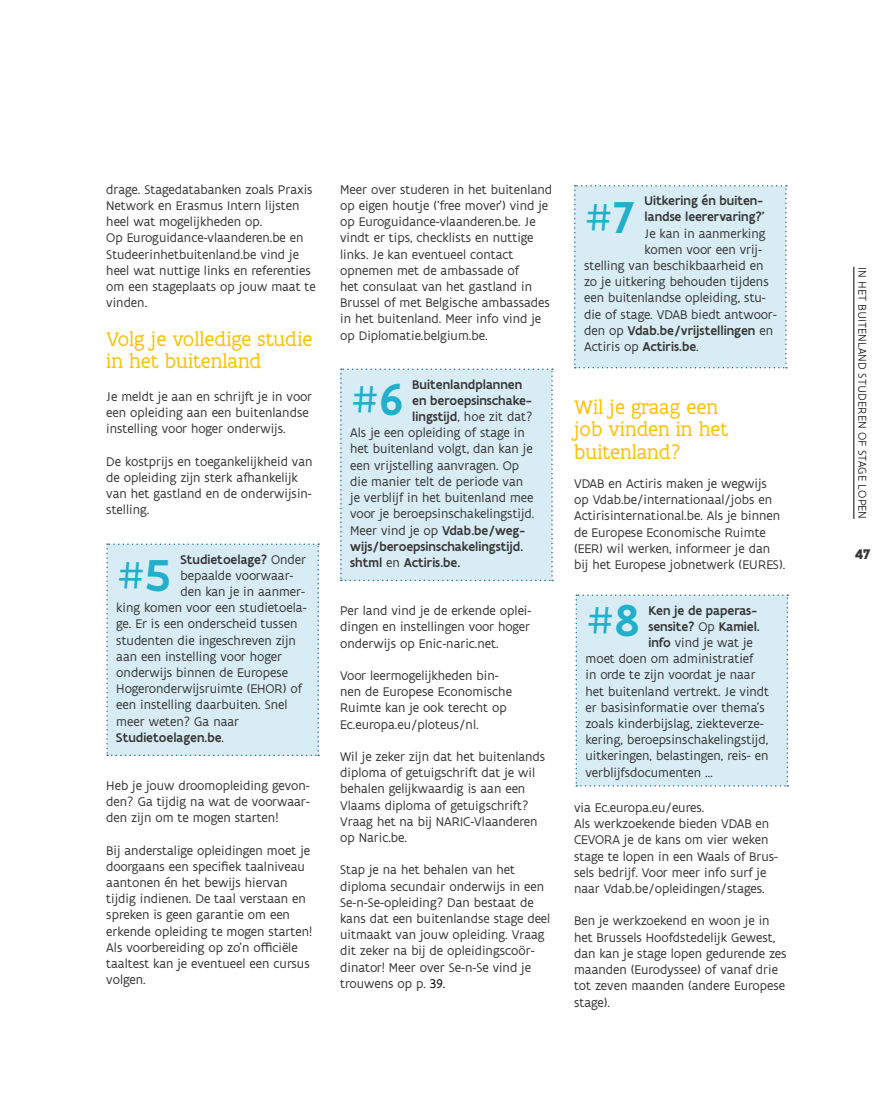
<style>
.page{position:relative;width:893px;height:1106px;background:#fff}
.page>*{position:absolute;margin:0;border:0;box-sizing:border-box;transform-origin:0 0}
.t1{font:300 48px "Flanders Art Sans";color:#21afcb}
.t2{font:21px/22.5px "Flanders Art Serif";color:#fdc100}
.t3{font:700 15px "Flanders Art Serif";color:#373636}
.t4{font:13.5px/16.2px "Flanders Art Sans";color:#373636}
.t5{font:500 13.5px/16.2px "Flanders Art Sans";color:#373636}
.t6{font:300 12px "Flanders Art Sans";letter-spacing:.005em;color:#000}
.s1{font-weight:400}
.s2{font-weight:500}
.s3{color:#000}
</style>
<div class="page">
<div style="left:106px;top:543px;width:213px;height:213px;background:#d7ecf4"></div>
<div style="left:117px;top:554px;width:55px;height:36px;background:#d7ecf4"></div>
<div style="left:340px;top:368px;width:213px;height:213px;background:#d7ecf4"></div>
<div style="left:350px;top:378px;width:54px;height:36px;background:#d7ecf4"></div>
<div style="left:574px;top:185px;width:213px;height:183px;background:#d7ecf4"></div>
<div style="left:575px;top:594px;width:213px;height:192px;background:#d7ecf4"></div>
<hr style="left:853px;top:267px;width:1px;height:252px;background:#000">
<p class="t4" style="left:106px;top:181px;width:211px">drage. Stagedatabanken zoals Praxis<br>Network en Erasmus Intern lijsten heel wat mogelijkheden op.<br>Op Euroguidance-vlaanderen.be en<br>Studeerinhetbuitenland.be vind je heel wat nuttige links en referenties om een stageplaats op jouw maat te vinden.</p>
<h2 class="t2" style="left:106px;top:328px;width:208px">Volg je volledige studie in het buitenland</h2>
<p class="t4" style="left:106px;top:388px;width:207px">Je meldt je aan en schrijft je in voor een opleiding aan een buitenlandse instelling voor hoger onderwijs.</p>
<p class="t4" style="left:106px;top:453px;width:208px">De kostprijs en toegankelijkheid van de opleiding zijn sterk afhankelijk van het gastland en de onderwijsin&shy;stelling.</p>
<p class="t5" style="left:180px;top:551px;width:127px">Studietoelage? <span class="s1">Onder</span></p>
<p class="t4" style="left:180px;top:567px;width:115px">bepaalde voorwaar-</p>
<p class="t4" style="left:180px;top:583px;width:126px">den kan je in aanmer-</p>
<p class="t4" style="left:116px;top:600px;width:192px">king komen voor een studietoela-</p>
<p class="t4" style="left:116px;top:616px;width:183px">ge. Er is een onderscheid tussen</p>
<p class="t4" style="left:116px;top:632px;width:181px">studenten die ingeschreven zijn</p>
<p class="t4" style="left:116px;top:648px;width:167px">aan een instelling voor hoger</p>
<p class="t4" style="left:116px;top:664px;width:173px">onderwijs binnen de Europese</p>
<p class="t4" style="left:116px;top:681px;width:187px">Hogeronderwijsruimte (EHOR) of</p>
<p class="t4" style="left:116px;top:697px;width:173px">een instelling daarbuiten. Snel</p>
<p class="t4" style="left:116px;top:713px;width:124px">meer weten? Ga naar</p>
<p class="t5" style="left:116px;top:729px;width:109px">Studietoelagen.be<span class="s1">.</span></p>
<h1 class="t1" style="left:117px;top:546px;width:56px">#<span class="s2">5</span></h1>
<p class="t4" style="left:106px;top:777px;width:205px;text-align:justify">Heb je jouw droomopleiding gevon&shy;den? Ga tijdig na wat de voorwaar&shy;den zijn om te mogen starten!</p>
<p class="t4" style="left:106px;top:842px;width:207px">Bij anderstalige opleidingen moet je doorgaans een specifiek taalniveau aantonen én het bewijs hiervan tijdig indienen. De taal verstaan en spreken is geen garantie om een erkende opleiding te mogen starten!<br>Als voorbereiding op zo’n officiële taaltest kan je eventueel een cursus volgen.</p>
<p class="t4" style="left:340px;top:181px;width:213px">Meer over studeren in het buitenland op eigen houtje (‘free mover’) vind je op Euroguidance-vlaanderen.be. Je vindt er tips, checklists en nuttige links. Je kan eventueel contact opnemen met de ambassade of<br>het consulaat van het gastland in Brussel of met Belgische ambassades in het buitenland. Meer info vind je op Diplomatie.belgium.be.</p>
<p class="t5" style="left:412px;top:376px;width:112px">Buitenlandplannen</p>
<p class="t5" style="left:412px;top:392px;width:121px">en beroepsinschake-</p>
<p class="t4" style="left:412px;top:409px;width:122px"><span class="s2">lingstijd</span>, hoe zit dat?</p>
<p class="t4" style="left:350px;top:425px;width:176px">Als je een opleiding of stage in</p>
<p class="t4" style="left:350px;top:441px;width:184px">het buitenland volgt, dan kan je</p>
<p class="t4" style="left:350px;top:457px;width:170px">een vrijstelling aanvragen. Op</p>
<p class="t4" style="left:350px;top:473px;width:174px">die manier telt de periode van</p>
<p class="t4" style="left:350px;top:490px;width:185px">je verblijf in het buitenland mee</p>
<p class="t4" style="left:350px;top:506px;width:186px">voor je beroepsinschakelingstijd.</p>
<p class="t4" style="left:350px;top:522px;width:176px">Meer vind je op <span class="s2">Vdab.be/weg-</span></p>
<p class="t5" style="left:350px;top:538px;width:175px">wijs/beroepsinschakelingstijd.</p>
<p class="t5" style="left:350px;top:554px;width:112px">shtml <span class="s1">en</span> Actiris.be.</p>
<h1 class="t1" style="left:350px;top:370px;width:55px">#<span class="s2">6</span></h1>
<p class="t4" style="left:340px;top:603px;width:193px;text-align:justify">Per land vind je de erkende oplei&shy;dingen en instellingen voor hoger onderwijs op Enic-naric.net.</p>
<p class="t4" style="left:340px;top:667px;width:173px">Voor leermogelijkheden bin&shy;nen de Europese Economische<br>Ruimte kan je ook terecht op<br>Ec.europa.eu/ploteus/nl.</p>
<p class="t4" style="left:340px;top:748px;width:207px">Wil je zeker zijn dat het buitenlands diploma of getuigschrift dat je wil behalen gelijkwaardig is aan een<br>Vlaams diploma of getuigschrift?<br>Vraag het na bij NARIC-Vlaanderen op Naric.be.</p>
<p class="t4" style="left:340px;top:862px;width:212px">Stap je na het behalen van het diploma secundair onderwijs in een<br>Se-n-Se-opleiding? Dan bestaat de kans dat een buitenlandse stage deel uitmaakt van jouw opleiding. Vraag dit zeker na bij de opleidingscoör&shy;dinator! Meer over Se-n-Se vind je trouwens op p. <span class="s3">39.</span></p>
<p class="t5" style="left:645px;top:193px;width:122px">Uitkering én buiten&shy;landse leerervaring?’</p>
<p class="t4" style="left:645px;top:225px;width:123px">Je kan in aanmerking</p>
<p class="t4" style="left:645px;top:241px;width:119px">komen voor een vrij-</p>
<p class="t4" style="left:584px;top:258px;width:181px">stelling van beschikbaarheid en</p>
<p class="t4" style="left:584px;top:274px;width:186px">zo je uitkering behouden tijdens</p>
<p class="t4" style="left:584px;top:290px;width:183px">een buitenlandse opleiding, stu-</p>
<p class="t4" style="left:584px;top:306px;width:194px">die of stage. VDAB biedt antwoor-</p>
<p class="t5" style="left:584px;top:322px;width:190px"><span class="s1">den op</span> Vdab.be/vrijstellingen <span class="s1">en</span></p>
<p class="t4" style="left:584px;top:339px;width:116px">Actiris op <span class="s2">Actiris.be</span>.</p>
<h1 class="t1" style="left:584px;top:189px;width:52px">#<span class="s2">7</span></h1>
<h2 class="t2" style="left:574px;top:396px;width:156px">Wil je graag een job vinden in het buitenland?</h2>
<p class="t4" style="left:574px;top:475px;width:213px">VDAB en Actiris maken je wegwijs<br>op Vdab.be/internationaal/jobs en Actirisinternational.be. Als je binnen de Europese Economische Ruimte (EER) wil werken, informeer je dan bij het Europese jobnetwerk (EURES).</p>
<h1 class="t1" style="left:586px;top:591px;width:55px">#<span class="s2">8</span></h1>
<p class="t5" style="left:648px;top:602px;width:110px">Ken je de paperas-</p>
<p class="t5" style="left:648px;top:618px;width:113px">sensite? <span class="s1">Op</span> Kamiel.</p>
<p class="t4" style="left:648px;top:634px;width:106px"><span class="s2">info</span> vind je wat je</p>
<p class="t4" style="left:585px;top:651px;width:169px">moet doen om administratief</p>
<p class="t4" style="left:585px;top:667px;width:172px">in orde te zijn voordat je naar</p>
<p class="t4" style="left:585px;top:683px;width:185px">het buitenland vertrekt. Je vindt</p>
<p class="t4" style="left:585px;top:699px;width:181px">er basisinformatie over thema’s</p>
<p class="t4" style="left:585px;top:715px;width:180px">zoals kinderbijslag, ziekteverze-</p>
<p class="t4" style="left:585px;top:732px;width:184px">kering, beroepsinschakelingstijd,</p>
<p class="t4" style="left:585px;top:748px;width:185px">uitkeringen, belastingen, reis- en</p>
<p class="t4" style="left:585px;top:764px;width:129px">verblijfsdocumenten …</p>
<p class="t4" style="left:574px;top:799px;width:206px">via Ec.europa.eu/eures.<br>Als werkzoekende bieden VDAB en<br>CEVORA je de kans om vier weken stage te lopen in een Waals of Brus&shy;sels bedrijf. Voor meer info surf je naar Vdab.be/opleidingen/stages.</p>
<p class="t4" style="left:574px;top:913px;width:214px">Ben je werkzoekend en woon je in het Brussels Hoofdstedelijk Gewest, dan kan je stage lopen gedurende zes maanden (Eurodyssee) of vanaf drie tot zeven maanden (andere Europese stage).</p>
<p class="t6" style="left:869px;top:267px;width:254px;rotate:90deg">IN HET BUITENLAND STUDEREN OF STAGE LOPEN</p>
<p class="t3" style="left:855px;top:544px;width:17px">47</p>
</div>
